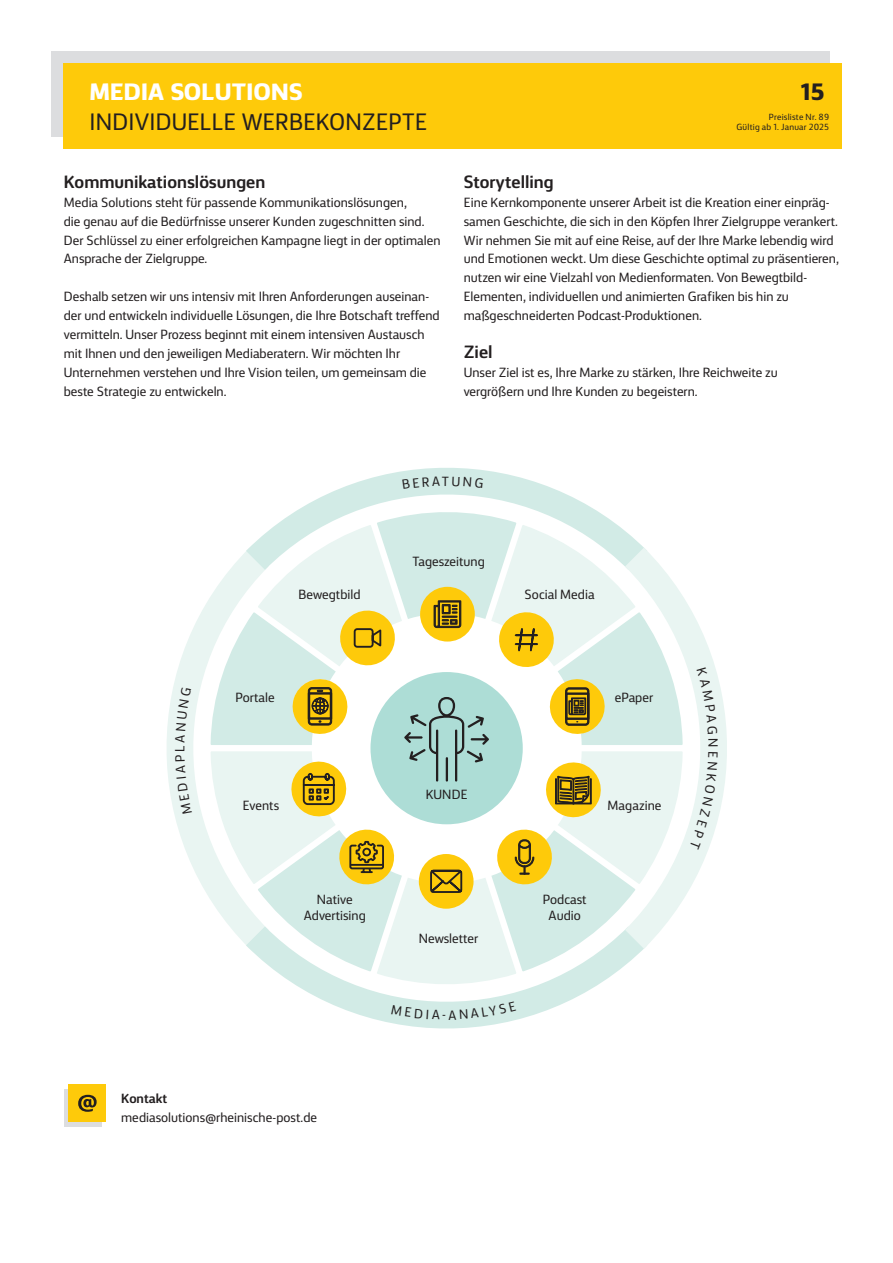
<style>
.page{position:relative;width:893px;height:1263px;background:#fff}
.page>*{position:absolute;margin:0;border:0;box-sizing:border-box;transform-origin:0 0}
.t1{font:24px "FS Silas Sans";letter-spacing:.01em;color:#231f20}
.t2{font:800 24px "FS Silas Sans";letter-spacing:.01em;color:#fff}
.t3{font:800 24px "FS Silas Sans";color:#231f20}
.t4{font:700 18px "FS Silas Sans";color:#231f20}
.t5{font:13.5px/18.9px "FS Silas Sans";color:#231f20}
.t6{font:700 13.5px "FS Silas Sans";color:#231f20}
.t7{font:9px/10.8px "FS Silas Sans";letter-spacing:.025em;color:#231f20;text-align:right}
</style>
<div class="page">
<div style="left:51px;top:51px;width:778px;height:85px;background:#dcdddf"></div>
<div style="left:64px;top:64px;width:778px;height:85px;background:#feca0a"></div>
<div style="left:64px;top:1089px;width:38px;height:38px;background:#dcdddf"></div>
<div style="left:69px;top:1084px;width:37px;height:38px;background:#feca0a"></div>
<svg style="left:78px;top:1095px;width:19px;height:17px"></svg>
<svg style="left:167px;top:596px;width:44px;height:304px"></svg>
<svg style="left:301px;top:988px;width:291px;height:41px"></svg>
<svg style="left:301px;top:468px;width:291px;height:40px;fill:#d3ebe7"></svg>
<svg style="left:683px;top:597px;width:44px;height:302px"></svg>
<svg style="left:211px;top:508px;width:472px;height:480px"></svg>
<svg style="left:402px;top:477px;width:38px;height:12px"></svg>
<svg style="left:452px;top:476px;width:31px;height:12px"></svg>
<svg style="left:391px;top:1005px;width:49px;height:14px"></svg>
<svg style="left:448px;top:1001px;width:68px;height:18px"></svg>
<svg style="left:175px;top:755px;width:17px;height:59px"></svg>
<svg style="left:175px;top:688px;width:16px;height:54px"></svg>
<svg style="left:697px;top:667px;width:20px;height:66px"></svg>
<svg style="left:690px;top:751px;width:28px;height:98px"></svg>
<h1 class="t2" style="left:89px;top:70px;width:215px">MEDIA SOLUTIONS</h1>
<h1 class="t1" style="left:89px;top:103px;width:339px">INDIVIDUELLE WERBEKONZEPTE</h1>
<p class="t7" style="left:736px;top:110px;width:94px">Preisliste Nr. 89<br>Gültig ab 1. Januar 2025</p>
<h1 class="t3" style="left:800px;top:70px;width:26px">15</h1>
<h2 class="t4" style="left:64px;top:166px;width:203px">Kommunikationslösungen</h2>
<p class="t5" style="left:64px;top:192px;width:378px">Media Solutions steht für passende Kommunikationslösungen,<br>die genau auf die Bedürfnisse unserer Kunden zugeschnitten sind.<br>Der Schlüssel zu einer erfolgreichen Kampagne liegt in der optimalen Ansprache der Zielgruppe.</p>
<p class="t5" style="left:64px;top:286px;width:377px">Deshalb setzen wir uns intensiv mit Ihren Anforderungen auseinan&shy;der und entwickeln individuelle Lösungen, die Ihre Botschaft treffend vermitteln. Unser Prozess beginnt mit einem intensiven Austausch mit Ihnen und den jeweiligen Mediaberatern. Wir möchten Ihr Unternehmen verstehen und Ihre Vision teilen, um gemeinsam die beste Strategie zu entwickeln.</p>
<h2 class="t4" style="left:464px;top:166px;width:91px">Storytelling</h2>
<p class="t5" style="left:464px;top:192px;width:377px">Eine Kernkomponente unserer Arbeit ist die Kreation einer einpräg&shy;samen Geschichte, die sich in den Köpfen Ihrer Zielgruppe verankert.<br>Wir nehmen Sie mit auf eine Reise, auf der Ihre Marke lebendig wird und Emotionen weckt. Um diese Geschichte optimal zu präsentieren, nutzen wir eine Vielzahl von Medienformaten. Von Bewegtbild-Elementen, individuellen und animierten Grafiken bis hin zu maßgeschneiderten Podcast-Produktionen.</p>
<h2 class="t4" style="left:464px;top:336px;width:30px">Ziel</h2>
<p class="t5" style="left:464px;top:362px;width:316px">Unser Ziel ist es, Ihre Marke zu stärken, Ihre Reichweite zu vergrößern und Ihre Kunden zu begeistern.</p>
<p class="t5" style="left:442px;top:471px;width:9px">T</p>
<p class="t5" style="left:169px;top:752px;width:8px;rotate:-90deg">L</p>
<p class="t5" style="left:299px;top:584px;width:64px">Bewegtbild</p>
<p class="t5" style="left:235px;top:686px;width:41px">Portale</p>
<p class="t5" style="left:243px;top:795px;width:38px">Events</p>
<p class="t5" style="left:304px;top:890px;width:64px;line-height:16.2px;text-align:center">Native<br>Advertising</p>
<p class="t6" style="left:121px;top:1087px;width:48px">Kontakt</p>
<p class="t5" style="left:121px;top:1107px;width:197px">mediasolutions@rheinische-post.de</p>
<p class="t5" style="left:412px;top:550px;width:74px">Tageszeitung</p>
<p class="t5" style="left:426px;top:784px;width:43px">KUNDE</p>
<p class="t5" style="left:419px;top:928px;width:61px">Newsletter</p>
<p class="t5" style="left:442px;top:1004px;width:5px">-</p>
<p class="t5" style="left:525px;top:584px;width:72px">Social Media</p>
<p class="t5" style="left:615px;top:686px;width:40px">ePaper</p>
<p class="t5" style="left:607px;top:795px;width:55px">Magazine</p>
<p class="t5" style="left:543px;top:890px;width:45px;line-height:16.2px;text-align:center">Podcast<br>Audio</p>
<p class="t5" style="left:724px;top:738px;width:11px;rotate:90deg">N</p>
</div>
